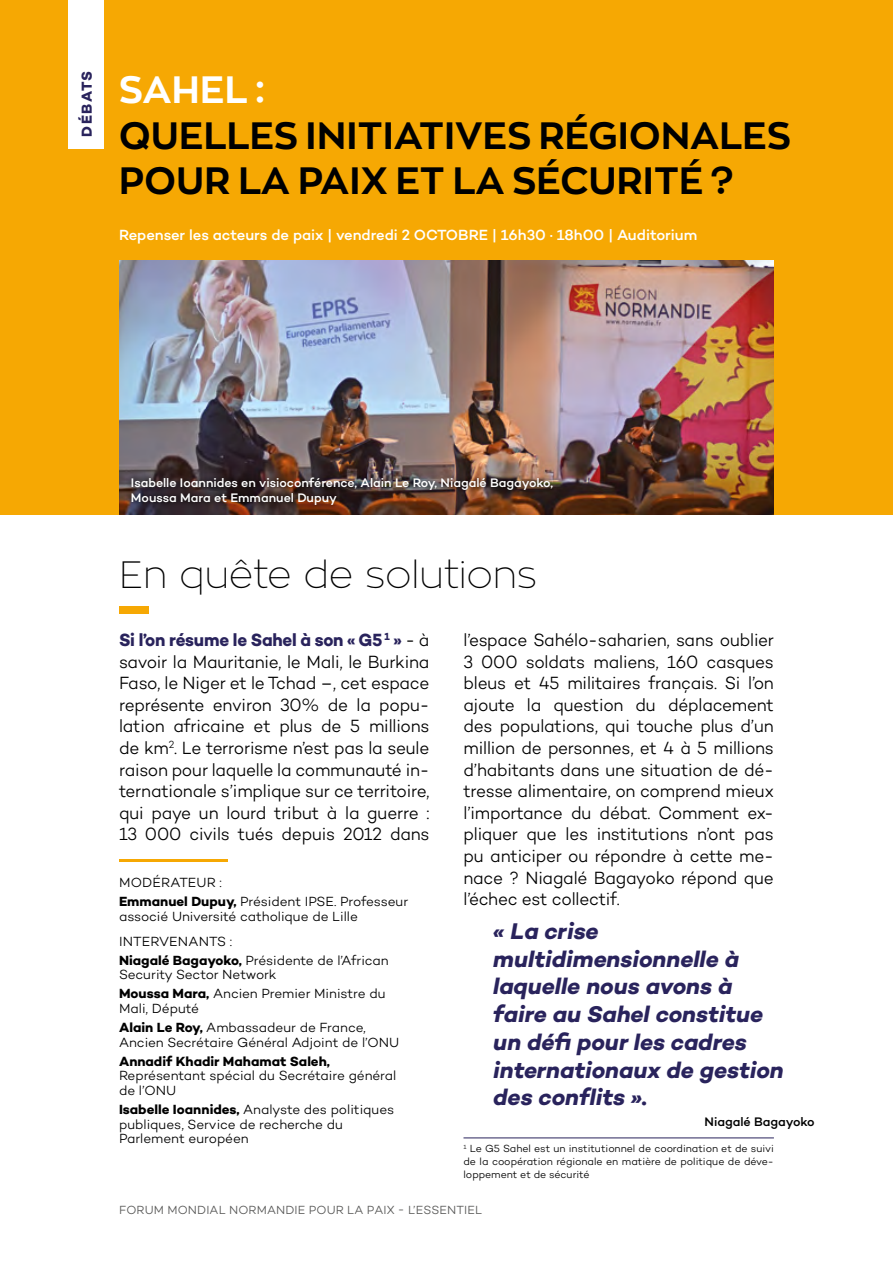
<style>
.page{position:relative;width:893px;height:1263px;background:#fff}
.page>*{position:absolute;margin:0;border:0;box-sizing:border-box;transform-origin:0 0}
.t1{font:700 37.8px/45.3px "Zona Pro";letter-spacing:.01em;color:#000}
.t2{font:100 37.8px "Zona Pro";color:#000}
.t3{font:700 37.8px "Zona Pro";letter-spacing:.01em;color:#fff}
.t4{font:italic 700 23.1px/27.8px "Campton";color:#29235c}
.t5{font:300 18px/21.6px "Campton";letter-spacing:-.015em;color:#000;text-align:justify;scale:.95 1}
.t6{font:500 15px "Campton";letter-spacing:-.005em;color:#fff}
.t7{font:700 14.7px "Campton";letter-spacing:.08em;color:#29235c}
.t8{font:300 13.5px/14.7px "Campton";letter-spacing:-.005em;color:#000}
.t9{font:700 13.5px "Campton";color:#000}
.t10{font:500 12.6px/15.1px "Campton";letter-spacing:-.005em;color:#fff}
.t11{font:500 12.6px "Campton";letter-spacing:-.005em;color:#000}
.t12{font:300 12px "Campton";letter-spacing:.01em;color:#575756}
.t13{font:300 10.5px/12.6px "Campton";color:#000;text-align:justify}
.s1{font-weight:700;color:#29235c}
.s2{font-weight:700}
</style>
<div class="page">
<div style="left:119px;top:606px;width:30px;height:7px;background:#f6a803"></div>
<div style="left:0;top:0;width:893px;height:514px;background:#f6a803"></div>
<div style="left:68px;top:0;width:36px;height:149px;background:#fff"></div>
<img style="left:119px;top:260px;width:655px;height:254px">
<img style="left:125px;top:472px;width:433px;height:39px">
<hr style="left:119px;top:859px;width:108px;height:3px;background:#f6a803">
<hr style="left:463px;top:1137px;width:311px;height:1px;background:#29235c">
<p class="t7" style="left:77px;top:137px;width:68px;rotate:-90deg">DÉBATS</p>
<h1 class="t3" style="left:119px;top:67px;width:147px">SAHEL :</h1>
<h1 class="t1" style="left:119px;top:113px;width:673px">QUELLES INITIATIVES RÉGIONALES<br>POUR LA PAIX ET LA SÉCURITÉ ?</h1>
<p class="t6" style="left:119px;top:225px;width:580px">Repenser les acteurs de paix | vendredi 2 OCTOBRE | 16h30 · 18h00 | Auditorium</p>
<p class="t10" style="left:131px;top:475px;width:424px">Isabelle Ioannides en visioconférence, Alain Le Roy, Niagalé Bagayoko,<br>Moussa Mara et Emmanuel Dupuy</p>
<h1 class="t2" style="left:119px;top:551px;width:420px">En quête de solutions</h1>
<p class="t5" style="left:119px;top:629px;width:328px"><span class="s1">Si l’on résume le Sahel à son « G5</span> <sup>1</sup> <span class="s1">»</span> - à savoir la Mauritanie, le Mali, le Burkina Faso, le Niger et le Tchad –, cet espace représente environ 30% de la popu&shy;lation africaine et plus de 5 millions de km<sup>2</sup>. Le terrorisme n’est pas la seule raison pour laquelle la communauté in&shy;ternationale s’implique sur ce territoire, qui paye un lourd tribut à la guerre :<br>13 000 civils tués depuis 2012 dans</p>
<p class="t5" style="left:463px;top:629px;width:328px">l’espace Sahélo-saharien, sans oublier 3 000 soldats maliens, 160 casques bleus et 45 militaires français. Si l’on ajoute la question du déplacement des populations, qui touche plus d’un million de personnes, et 4 à 5 millions d’habitants dans une situation de dé&shy;tresse alimentaire, on comprend mieux l’importance du débat. Comment ex&shy;pliquer que les institutions n’ont pas pu anticiper ou répondre à cette me&shy;nace ? Niagalé Bagayoko répond que l’échec est collectif.</p>
<p class="t8" style="left:119px;top:873px;width:291px;line-height:18.9px">MODÉRATEUR :<br><span class="s2">Emmanuel Dupuy,</span> Président IPSE. Professeur</p>
<p class="t8" style="left:119px;top:904px;width:240px;line-height:24.8px">associé Université catholique de Lille<br>INTERVENANTS :</p>
<p class="t8" style="left:119px;top:952px;width:271px"><span class="s2">Niagalé Bagayoko,</span> Présidente de l’African<br>Security Sector Network</p>
<p class="t8" style="left:119px;top:986px;width:268px"><span class="s2">Moussa Mara,</span> Ancien Premier Ministre du<br>Mali, Député</p>
<p class="t8" style="left:119px;top:1020px;width:282px"><span class="s2">Alain Le Roy,</span> Ambassadeur de France,<br>Ancien Secrétaire Général Adjoint de l’ONU</p>
<p class="t9" style="left:119px;top:1052px;width:212px">Annadif Khadir Mahamat Saleh,</p>
<p class="t8" style="left:119px;top:1068px;width:279px">Représentant spécial du Secrétaire général de l’ONU</p>
<p class="t8" style="left:119px;top:1102px;width:277px"><span class="s2">Isabelle Ioannides,</span> Analyste des politiques publiques, Service de recherche du<br>Parlement européen</p>
<p class="t4" style="left:493px;top:917px;width:292px">« La crise multidimensionnelle à laquelle nous avons à faire au Sahel constitue un défi pour les cadres internationaux de gestion des conflits ».</p>
<p class="t11" style="left:705px;top:1114px;width:112px">Niagalé Bagayoko</p>
<p class="t13" style="left:463px;top:1142px;width:312px"><sup>1</sup> Le G5 Sahel est un institutionnel de coordination et de suivi de la coopération régionale en matière de politique de déve&shy;loppement et de sécurité</p>
<p class="t12" style="left:119px;top:1203px;width:365px">FORUM MONDIAL NORMANDIE POUR LA PAIX - L’ESSENTIEL</p>
</div>
